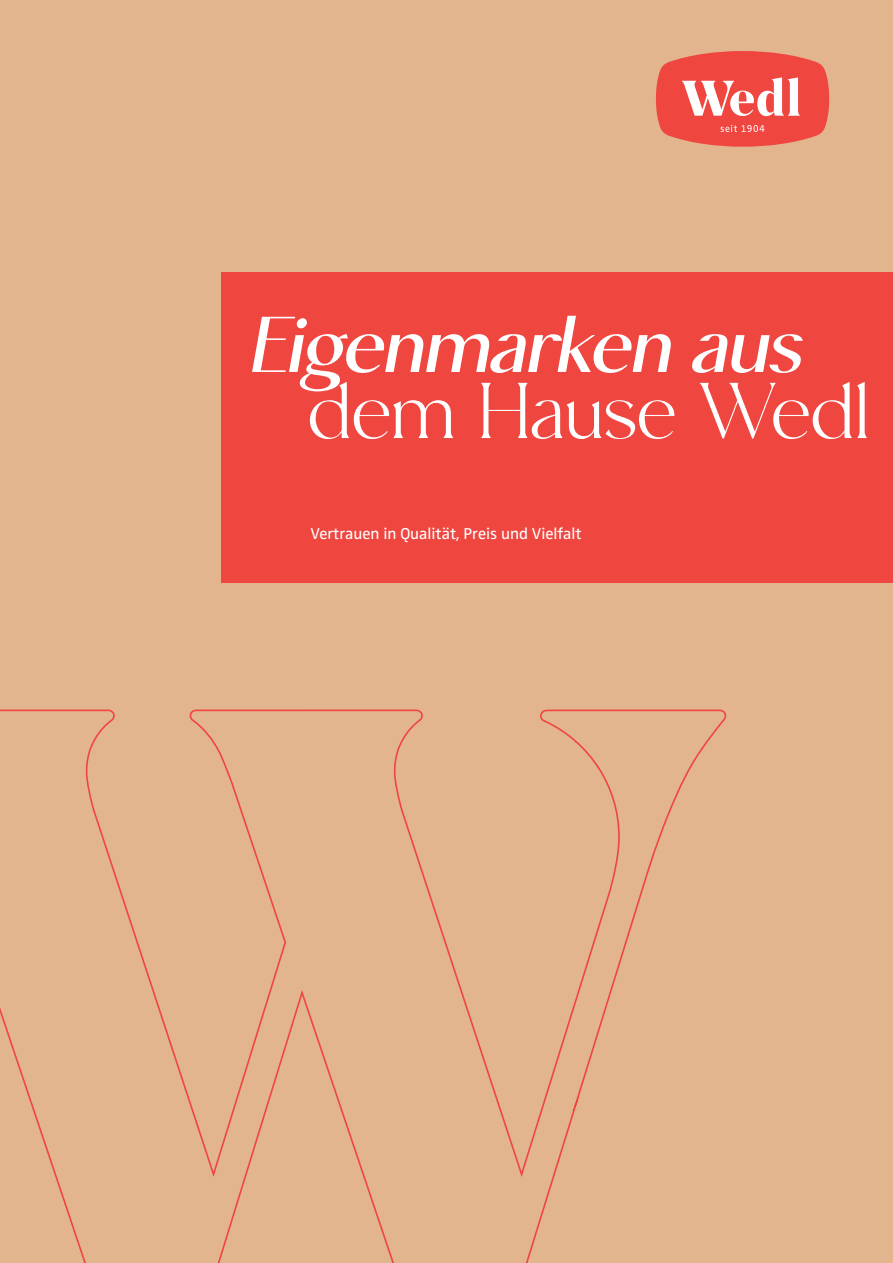
<style>
.page{position:relative;width:893px;height:1263px;background:#e3b58e}
.page>*{position:absolute;margin:0;border:0;box-sizing:border-box;transform-origin:0 0}
.t1{font:italic 700 85.8px "Moneta Sans";letter-spacing:-.005em;color:#fff}
.t2{font:85.8px "Moneta";letter-spacing:-.02em;color:#fff}
.t3{font:16.35px "Zwo Pro";color:#fff}
</style>
<div class="page">
<div style="left:221px;top:272px;width:672px;height:310px;background:#ef4640"></div>
<svg style="left:656px;top:51px;width:173px;height:96px;background:#ef6a60"></svg>
<svg style="left:0;top:709px;width:727px;height:554px"></svg>
<h1 class="t1" style="left:253px;top:302px;width:553px">Eigenmarken aus</h1>
<h1 class="t2" style="left:307px;top:366px;width:565px">dem Hause Wedl</h1>
<p class="t3" style="left:310px;top:521px;width:273px">Vertrauen in Qualität, Preis und Vielfalt</p>
</div>
